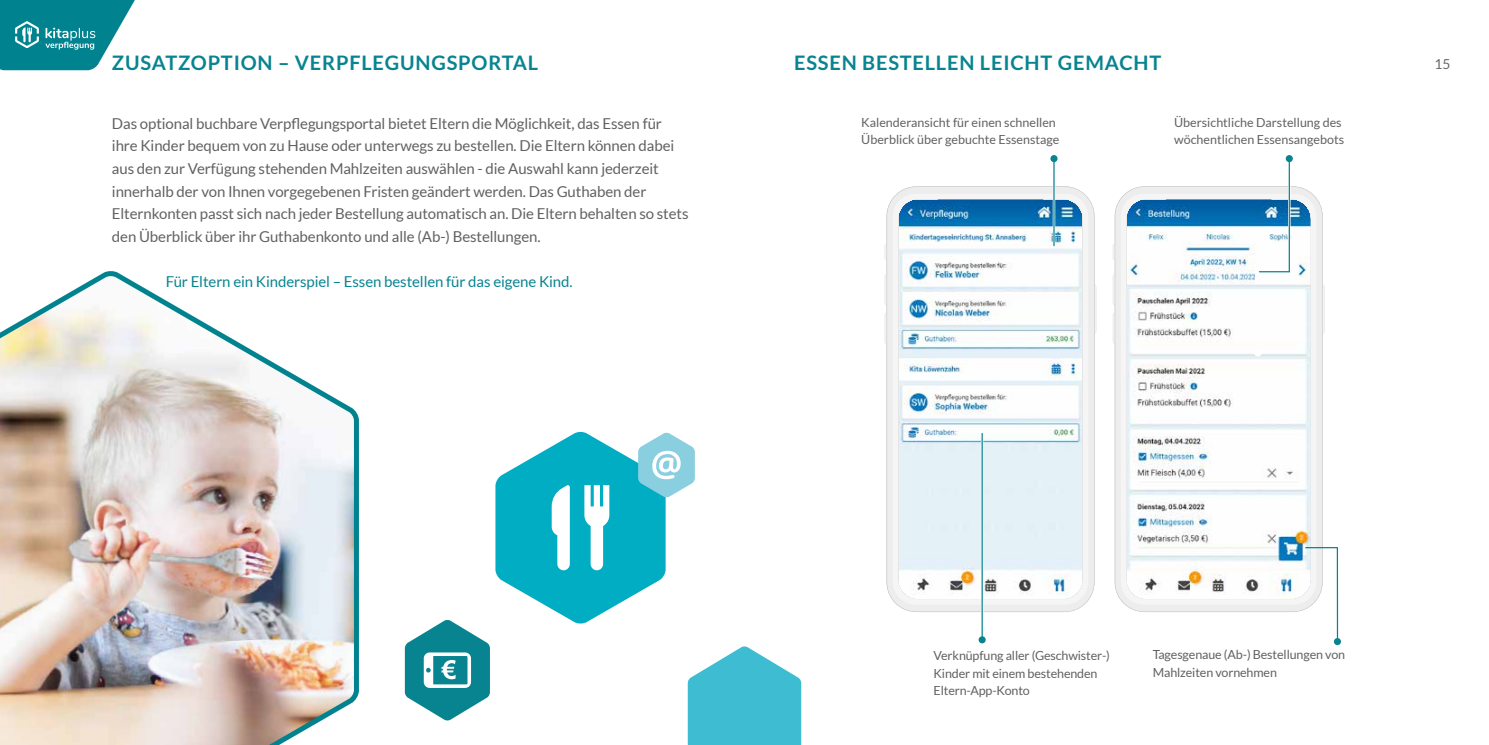
<style>
.page{position:relative;width:1489px;height:745px;background:#fff}
.page>*{position:absolute;margin:0;border:0;box-sizing:border-box;transform-origin:0 0}
.t1{font:700 20px "Lato";letter-spacing:.04em;color:#088490}
.t2{font:15px/22.5px "Lato";letter-spacing:-.005em;color:#616161}
.t3{font:15px "Lato";letter-spacing:-.005em;color:#088490}
.t4{font:13.75px "Lato";color:#676867}
.t5{font:12.5px/17.5px "Lato";color:#616161}
</style>
<div class="page">
<svg style="left:1114px;top:186px;width:208px;height:425px;fill:#ededed"></svg>
<svg style="left:1120px;top:194px;width:196px;height:410px"></svg>
<svg style="left:886px;top:186px;width:208px;height:425px;fill:#ededed"></svg>
<svg style="left:892px;top:194px;width:196px;height:410px"></svg>
<hr style="left:1287px;top:158px;width:3px;height:112px;background:#fff">
<hr style="left:1052px;top:160px;width:3px;height:86px;background:#fff">
<div style="left:1285px;top:155px;width:7px;height:7px;background:#088490;border-radius:50%"></div>
<div style="left:1050px;top:155px;width:7px;height:7px;background:#088490;border-radius:50%"></div>
<hr style="left:1336px;top:547px;width:1px;height:93px;background:#088490">
<svg style="left:1333px;top:637px;width:7px;height:7px"></svg>
<hr style="left:980px;top:433px;width:3px;height:206px;background:#fff">
<div style="left:978px;top:636px;width:7px;height:7px;background:#088490;border-radius:50%"></div>
<hr style="left:1288px;top:159px;width:1px;height:112px;background:#088490">
<hr style="left:1053px;top:161px;width:1px;height:84px;background:#088490">
<hr style="left:981px;top:433px;width:1px;height:206px;background:#088490">
<hr style="left:1259px;top:271px;width:30px;height:1px;background:#088490">
<svg style="left:0;top:0;width:135px;height:70px"></svg>
<div style="left:1253px;top:348px;width:8px;height:8px;background:#fff;border-radius:50%"></div>
<svg style="left:405px;top:432px;width:396px;height:312px"></svg>
<img style="left:0;top:271px;width:359px;height:473px">
<hr style="left:1305px;top:546px;width:31px;height:2px;background:#088490">
<h1 class="t1" style="left:112px;top:51px;width:428px">ZUSATZOPTION – VERPFLEGUNGSPORTAL</h1>
<h1 class="t1" style="left:794px;top:51px;width:369px">ESSEN BESTELLEN LEICHT GEMACHT</h1>
<p class="t4" style="left:1434px;top:56px;width:17px">15</p>
<p class="t2" style="left:112px;top:112px;width:578px">Das optional buchbare Verpflegungsportal bietet Eltern die Möglichkeit, das Essen für ihre Kinder bequem von zu Hause oder unterwegs zu bestellen. Die Eltern können dabei aus den zur Verfügung stehenden Mahlzeiten auswählen - die Auswahl kann jederzeit innerhalb der von Ihnen vorgegebenen Fristen geändert werden. Das Guthaben der Elternkonten passt sich nach jeder Bestellung automatisch an. Die Eltern behalten so stets den Überblick über ihr Guthabenkonto und alle (Ab-) Bestellungen.</p>
<p class="t3" style="left:166px;top:273px;width:408px">Für Eltern ein Kinderspiel – Essen bestellen für das eigene Kind.</p>
<p class="t5" style="left:861px;top:113px;width:200px">Kalenderansicht für einen schnellen<br>Überblick über gebuchte Essenstage</p>
<p class="t5" style="left:1174px;top:113px;width:171px">Übersichtliche Darstellung des wöchentlichen Essensangebots</p>
<p class="t5" style="left:933px;top:646px;width:178px">Verknüpfung aller (Geschwister-)<br>Kinder mit einem bestehenden<br>Eltern-App-Konto</p>
<p class="t5" style="left:1152px;top:645px;width:194px">Tagesgenaue (Ab-) Bestellungen von<br>Mahlzeiten vornehmen</p>
</div>
